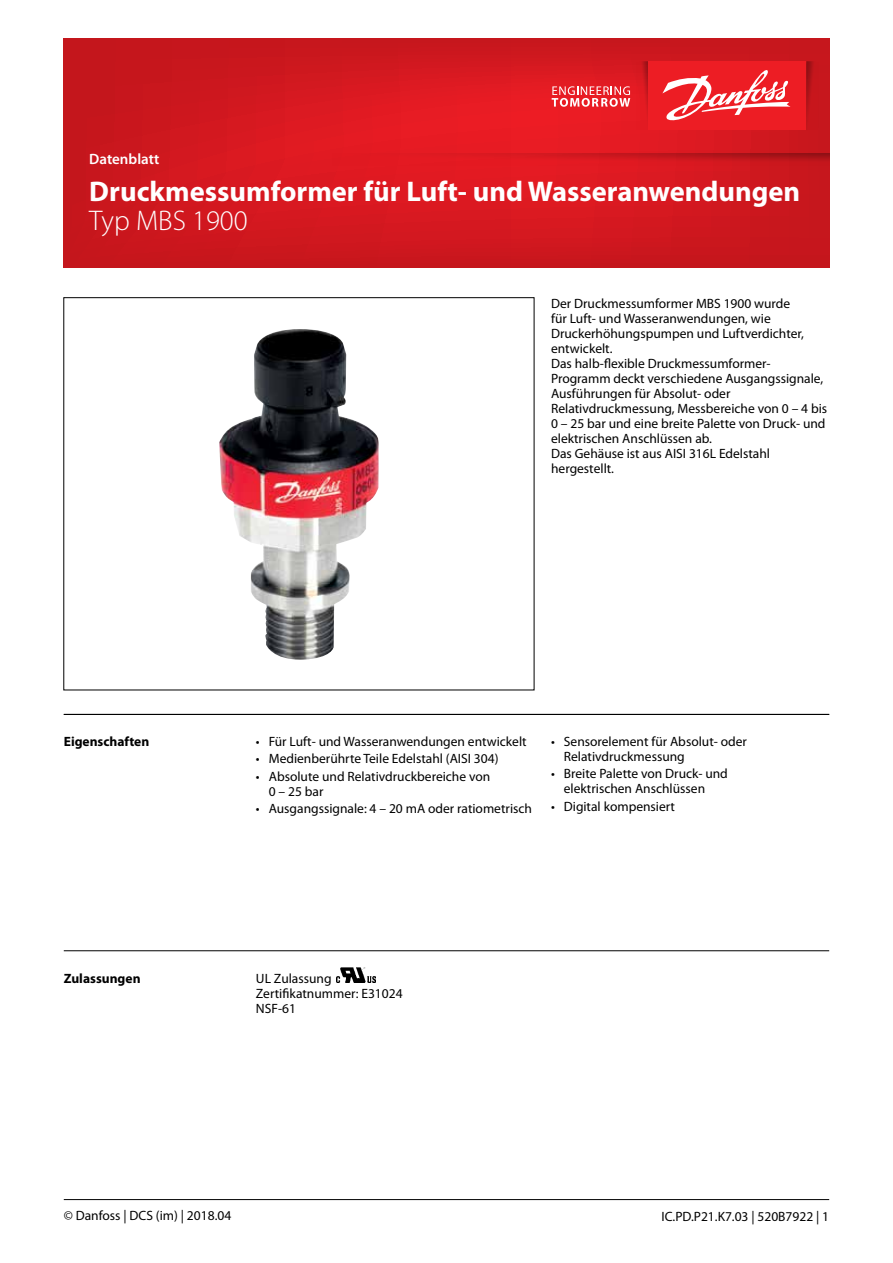
<style>
.page{position:relative;width:893px;height:1263px;background:#fff}
.page>*{position:absolute;margin:0;border:0;box-sizing:border-box;transform-origin:0 0}
.t1{font:700 28.5px "Myriad Pro";color:#fff}
.t2{font:300 28.5px "Myriad Pro";color:#fff}
.t3{font:600 15px "Myriad Pro";color:#fff}
.t4{font:13.5px/15px "Myriad Pro";color:#000}
.t5{font:700 13.5px "Myriad Pro";color:#000}
</style>
<div class="page">
<svg style="left:64px;top:38px;width:765px;height:230px;background:#d2181f"></svg>
<svg style="left:806px;top:61px;width:13px;height:69px"></svg>
<svg style="left:636px;top:61px;width:12px;height:69px"></svg>
<div style="left:648px;top:61px;width:158px;height:69px;background:#ed1d24"></div>
<svg style="left:552px;top:86px;width:78px;height:21px;background:#ef696e"></svg>
<svg style="left:662px;top:70px;width:128px;height:51px"></svg>
<svg style="left:332px;top:153px;width:497px;height:13px;background:#d3171f"></svg>
<hr style="left:64px;top:1199px;width:765px;height:1px;background:#000">
<hr style="left:64px;top:714px;width:765px;height:1px;background:#000">
<hr style="left:64px;top:950px;width:765px;height:1px;background:#000">
<img style="left:337px;top:968px;width:38px;height:15px">
<img style="left:219px;top:329px;width:160px;height:331px">
<p class="t3" style="left:89px;top:151px;width:71px">Datenblatt</p>
<h1 class="t1" style="left:89px;top:175px;width:712px">Druckmessumformer für Luft- und Wasseranwendungen</h1>
<h1 class="t2" style="left:89px;top:204px;width:160px">Typ MBS 1900</h1>
<p class="t5" style="left:64px;top:734px;width:87px">Eigenschaften</p>
<p class="t5" style="left:64px;top:970px;width:78px">Zulassungen</p>
<p class="t4" style="left:551px;top:296px;width:278px">Der Druckmessumformer MBS 1900 wurde<br>für Luft- und Wasseranwendungen, wie Druckerhöhungspumpen und Luftverdichter, entwickelt.<br>Das halb-flexible Druckmessumformer-Programm deckt verschiedene Ausgangssignale, Ausführungen für Absolut- oder Relativdruckmessung, Messbereiche von 0 – 4 bis 0 – 25 bar und eine breite Palette von Druck- und elektrischen Anschlüssen ab.<br>Das Gehäuse ist aus AISI 316L Edelstahl hergestellt.</p>
<p class="t4" style="left:256px;top:734px;width:272px">• Für Luft- und Wasseranwendungen entwickelt</p>
<p class="t4" style="left:256px;top:752px;width:244px">• Medienberührte Teile Edelstahl (AISI 304)</p>
<p class="t4" style="left:269px;top:769px;width:223px;text-indent:-13px">• Absolute und Relativdruckbereiche von<br>0 – 25 bar</p>
<p class="t4" style="left:256px;top:801px;width:278px">• Ausgangssignale: 4 – 20 mA oder ratiometrisch</p>
<p class="t4" style="left:564px;top:734px;width:185px;text-indent:-13px">• Sensorelement für Absolut- oder<br>Relativdruckmessung</p>
<p class="t4" style="left:564px;top:767px;width:166px;text-indent:-13px">• Breite Palette von Druck- und elektrischen Anschlüssen</p>
<p class="t4" style="left:551px;top:799px;width:125px">• Digital kompensiert</p>
<p class="t4" style="left:256px;top:971px;width:148px">UL Zulassung<br>Zertifikatnummer: E31024<br>NSF-61</p>
<p class="t4" style="left:64px;top:1209px;width:169px">© Danfoss | DCS (im) | 2018.04</p>
<p class="t4" style="left:661px;top:1209px;width:169px">IC.PD.P21.K7.03 | 520B7922 | 1</p>
</div>
